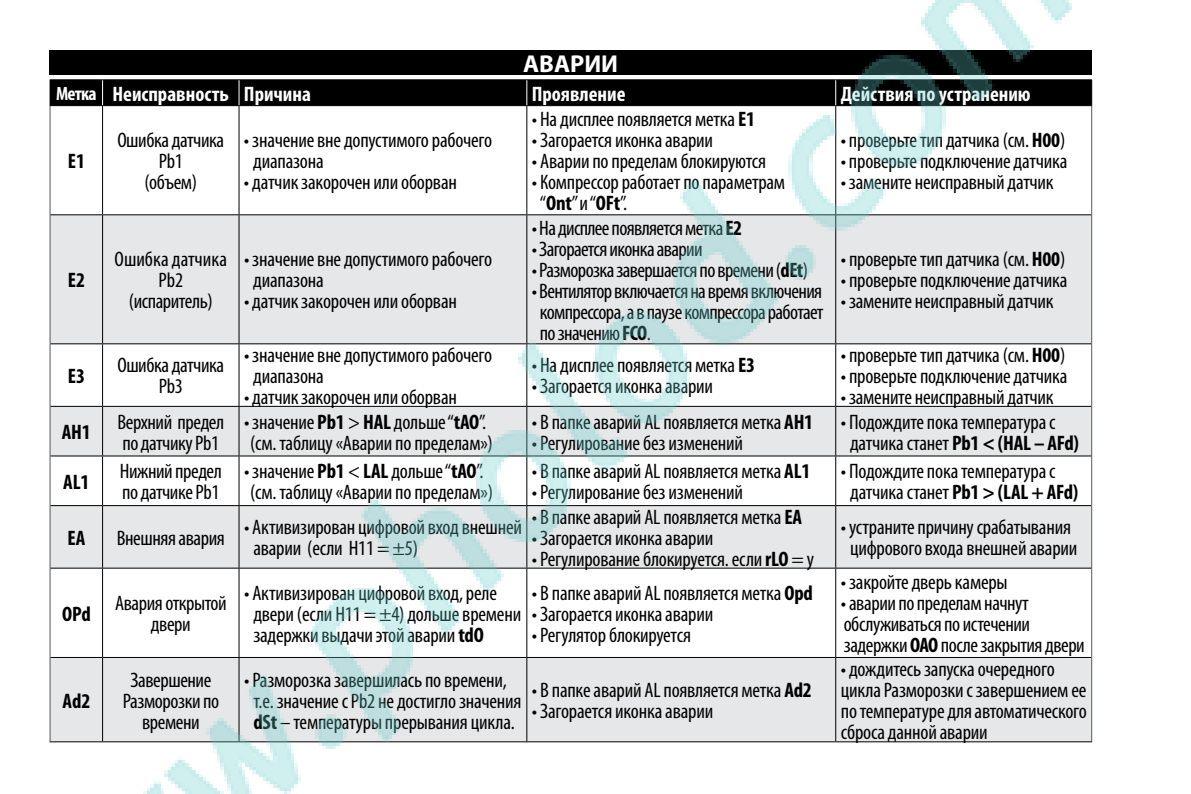
<style>
.page{position:relative;width:1191px;height:794px;background:#fff}
.page>*{position:absolute;margin:0;border:0;box-sizing:border-box;transform-origin:0 0}
.t1{font:700 24.5px "Myriad Pro";color:#fff}
.t2{font:condensed 21px/21px "Myriad Pro";letter-spacing:-.01em;color:#000}
.t3{font:condensed 21px "Myriad Pro";letter-spacing:-.03em;color:#000}
.t4{font:700 condensed 21px "Myriad Pro";color:#fff}
.t5{font:700 condensed 21px "Myriad Pro";letter-spacing:-.005em;color:#000}
.s1{font-size:19.25px}
.s2{font-weight:700}
</style>
<div class="page">
<img style="left:49px;top:0;width:1044px;height:794px">
<p class="t1" style="left:523px;top:47px;width:96px">АВАРИИ</p>
<p class="t4" style="left:56px;top:80px;width:256px"><span class="s1">Метка</span> Неисправность Причина</p>
<p class="t4" style="left:532px;top:80px;width:95px">Проявление</p>
<p class="t4" style="left:840px;top:80px;width:191px">Действия по устранению</p>
<p class="t5" style="left:68px;top:148px;width:19px">E1</p>
<p class="t5" style="left:68px;top:267px;width:19px">E2</p>
<p class="t2" style="left:117px;top:129px;width:108px;text-align:center">Ошибка датчика<br>Pb1<br>(объем)</p>
<p class="t2" style="left:253px;top:129px;width:240px;text-indent:-9px">• значение вне допустимого рабочего диапазона</p>
<p class="t2" style="left:244px;top:171px;width:214px">• датчик закорочен или оборван</p>
<p class="t2" style="left:115px;top:248px;width:114px;text-align:center">Ошибка датчика<br>Pb2 (испаритель)</p>
<p class="t2" style="left:253px;top:248px;width:240px;text-indent:-9px">• значение вне допустимого рабочего диапазона</p>
<p class="t2" style="left:244px;top:290px;width:214px">• датчик закорочен или оборван</p>
<p class="t5" style="left:68px;top:363px;width:19px">E3</p>
<p class="t2" style="left:117px;top:355px;width:108px;text-align:center">Ошибка датчика<br>Pb3</p>
<p class="t2" style="left:253px;top:344px;width:240px;text-indent:-9px">• значение вне допустимого рабочего диапазона</p>
<p class="t2" style="left:244px;top:386px;width:214px">• датчик закорочен или оборван</p>
<p class="t2" style="left:532px;top:108px;width:225px">• На дисплее появляется метка <span class="s2">E1</span></p>
<p class="t2" style="left:532px;top:129px;width:183px">• Загорается иконка аварии</p>
<p class="t2" style="left:532px;top:150px;width:236px">• Аварии по пределам блокируются</p>
<p class="t2" style="left:540px;top:171px;width:247px;text-indent:-8px">• Компрессор работает по параметрам “<span class="s2">Ont</span>” и “<span class="s2">OFt</span>”.</p>
<p class="t3" style="left:532px;top:215px;width:212px">• На дисплее появляется метка <span class="s2">E2</span></p>
<p class="t3" style="left:532px;top:236px;width:172px">• Загорается иконка аварии</p>
<p class="t3" style="left:532px;top:257px;width:278px">• Разморозка завершается по времени (<span class="s2">dEt</span>)</p>
<p class="t2" style="left:540px;top:280px;width:285px;text-align:justify;text-indent:-8px">• Вентилятор включается на время включения компрессора, а в паузе компрессора работает по значению <span class="s2">FCO</span>.</p>
<p class="t2" style="left:532px;top:355px;width:225px">• На дисплее появляется метка <span class="s2">E3</span></p>
<p class="t2" style="left:532px;top:376px;width:183px">• Загорается иконка аварии</p>
<p class="t5" style="left:62px;top:419px;width:30px">AH1</p>
<p class="t2" style="left:117px;top:411px;width:108px">Верхний предел по датчику Pb1</p>
<p class="t2" style="left:244px;top:411px;width:250px">• значение <span class="s2">Pb1</span> &gt; <span class="s2">HAL</span> дольше “<span class="s2">tAO</span>”. (см. таблицу «Аварии по пределам»)</p>
<p class="t2" style="left:532px;top:411px;width:283px">• В папке аварий AL появляется метка <span class="s2">AH1</span></p>
<p class="t2" style="left:532px;top:432px;width:213px">• Регулирование без изменений</p>
<p class="t5" style="left:63px;top:468px;width:28px">AL1</p>
<p class="t2" style="left:120px;top:460px;width:104px">Нижний предел по датчикe Pb1</p>
<p class="t2" style="left:244px;top:460px;width:250px">• значение <span class="s2">Pb1</span> &lt; <span class="s2">LAL</span> дольше “<span class="s2">tAO</span>”. (см. таблицу «Аварии по пределам»)</p>
<p class="t2" style="left:532px;top:460px;width:280px">• В папке аварий AL появляется метка <span class="s2">AL1</span></p>
<p class="t2" style="left:532px;top:481px;width:213px">• Регулирование без изменений</p>
<p class="t5" style="left:67px;top:524px;width:19px">EA</p>
<p class="t2" style="left:117px;top:527px;width:109px">Внешняя авария</p>
<p class="t2" style="left:253px;top:516px;width:270px;text-indent:-9px">• Активизирован цифровой вход внешней аварии (если H11 = ±5)</p>
<p class="t2" style="left:532px;top:506px;width:272px">• В папке аварий AL появляется метка <span class="s2">EA</span></p>
<p class="t2" style="left:532px;top:527px;width:183px">• Загорается иконка аварии</p>
<p class="t2" style="left:532px;top:548px;width:284px">• Регулирование блокируется. если <span class="s2">rLO</span> = y</p>
<p class="t5" style="left:62px;top:600px;width:30px">OPd</p>
<p class="t2" style="left:115px;top:592px;width:113px;text-align:center">Авария открытой двери</p>
<p class="t2" style="left:253px;top:582px;width:269px;text-indent:-9px">• Активизирован цифровой вход, реле двери (если H11 = ±4) дольше времени задержки выдачи этой аварии <span class="s2">tdO</span></p>
<p class="t2" style="left:532px;top:582px;width:282px">• В папке аварий AL появляется метка <span class="s2">Opd</span></p>
<p class="t2" style="left:532px;top:603px;width:183px">• Загорается иконка аварии</p>
<p class="t2" style="left:532px;top:624px;width:161px">• Регулятор блокируется</p>
<p class="t5" style="left:62px;top:687px;width:29px">Ad2</p>
<p class="t2" style="left:123px;top:669px;width:98px;text-align:center">Завершение<br>Разморозки по времени</p>
<p class="t2" style="left:253px;top:669px;width:270px;text-indent:-9px">• Разморозка завершилась по времени, т.е. значение с Pb2 не достигло значения <span class="s2">dSt</span> – температуры прерывания цикла.</p>
<p class="t2" style="left:532px;top:679px;width:281px">• В папке аварий AL появляется метка <span class="s2">Ad2</span></p>
<p class="t2" style="left:532px;top:700px;width:183px">• Загорается иконка аварии</p>
<p class="t2" style="left:840px;top:129px;width:226px">• проверьте тип датчика (см. <span class="s2">H00</span>)</p>
<p class="t2" style="left:840px;top:150px;width:228px">• проверьте подключение датчика</p>
<p class="t2" style="left:840px;top:171px;width:214px">• замените неисправный датчик</p>
<p class="t2" style="left:840px;top:248px;width:226px">• проверьте тип датчика (см. <span class="s2">H00</span>)</p>
<p class="t2" style="left:840px;top:269px;width:228px">• проверьте подключение датчика</p>
<p class="t2" style="left:840px;top:290px;width:214px">• замените неисправный датчик</p>
<p class="t2" style="left:840px;top:344px;width:226px">• проверьте тип датчика (см. <span class="s2">H00</span>)</p>
<p class="t2" style="left:840px;top:365px;width:228px">• проверьте подключение датчика</p>
<p class="t2" style="left:840px;top:386px;width:214px">• замените неисправный датчик</p>
<p class="t2" style="left:850px;top:411px;width:230px;text-indent:-9px">• Подождите пока температура с датчика станет <span class="s2">Pb1 &lt; (HAL – AFd)</span></p>
<p class="t2" style="left:850px;top:460px;width:230px;text-indent:-9px">• Подождите пока температура с датчика станет <span class="s2">Pb1 &gt; (LAL + AFd)</span></p>
<p class="t2" style="left:840px;top:516px;width:238px;text-align:center">• устраните причину срабатывания цифрового входа внешней аварии</p>
<p class="t2" style="left:841px;top:571px;width:168px">• закройте дверь камеры</p>
<p class="t2" style="left:841px;top:592px;width:245px">• аварии по пределам начнут обслуживаться по истечении задержки <span class="s2">OAO</span> после закрытия двери</p>
<p class="t2" style="left:841px;top:658px;width:247px">• дождитесь запуска очередного цикла Разморозки с завершением ее по температуре для автоматического сброса данной аварии</p>
</div>
